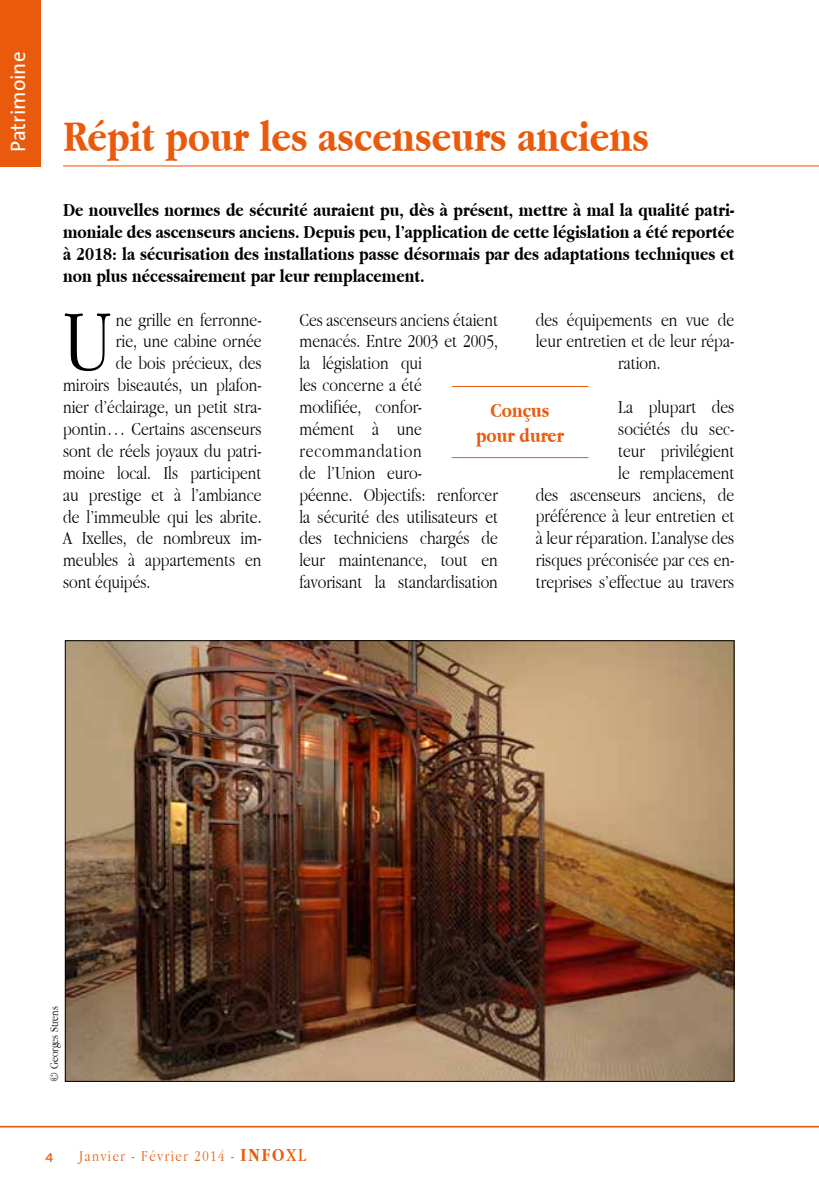
<style>
.page{position:relative;width:819px;height:1191px;background:#fff}
.page>*{position:absolute;margin:0;border:0;box-sizing:border-box;transform-origin:0 0}
.t1{font:300 88.73px "Apple Garamond";color:#000}
.t2{font:700 45.5px "Apple Garamond";color:#ea5a0c}
.t3{font:700 21px/25.2px "Apple Garamond";color:#ea5a0c;text-align:center}
.t4{font:21px "The Sans";color:#fff}
.t5{font:300 19.25px/21.9px "Apple Garamond";color:#000;text-align:center}
.t6{font:700 19.25px/21.9px "Apple Garamond";color:#000;text-align:justify}
.t7{font:300 15.75px "Apple Garamond";letter-spacing:.1em;color:#ea5a0c}
.t8{font:15.75px "Perspective Sans";color:#ea5a0c}
.t9{font:300 12.25px "Apple Garamond";color:#000}
.s1{font-weight:700;font-size:19.25px}
.s2{font-weight:400;font-size:19.25px}
</style>
<div class="page">
<svg style="left:0;top:1125px;width:819px;height:3px;background:#f3a377"></svg>
<div style="left:0;top:0;width:40px;height:167px;background:#ea5a0c"></div>
<hr style="left:63px;top:165px;width:756px;height:1px;background:#ea5a0c">
<hr style="left:451px;top:386px;width:137px;height:1px;background:#ea5a0c">
<hr style="left:451px;top:457px;width:137px;height:1px;background:#ea5a0c">
<img style="left:67px;top:642px;width:665px;height:437px">
<p class="t4" style="left:1px;top:152px;width:101px;rotate:-90deg">Patrimoine</p>
<h2 class="t2" style="left:63px;top:110px;width:587px">Répit pour les ascenseurs anciens</h2>
<p class="t6" style="left:63px;top:199px;width:673px">De nouvelles normes de sécurité auraient pu, dès à présent, mettre à mal la qualité patri&shy;moniale des ascenseurs anciens. Depuis peu, l’application de cette législation a été reportée à 2018: la sécurisation des installations passe désormais par des adaptations techniques et non plus nécessairement par leur remplacement.</p>
<p class="t5" style="left:535px;top:308px;width:200px">des équipements en vue de leur entretien et de leur répa&shy;ration.</p>
<p class="t5" style="left:535px;top:395px;width:200px;text-align:right">La plupart des<br>sociétés du sec-<br>teur privilégient<br>le remplacement<br>des ascenseurs anciens, de préférence à leur entretien et à leur réparation. L’analyse des risques préconisée par ces en&shy;treprises s’effectue au travers</p>
<h1 class="t1" style="left:63px;top:289px;width:50px">U</h1>
<p class="t5" style="left:116px;top:308px;width:147px">ne grille en ferronne-</p>
<p class="t5" style="left:299px;top:308px;width:200px;text-align:left">Ces ascenseurs anciens étaient menacés. Entre 2003 et 2005, la législation qui<br>les concerne a été<br>modifiée, confor-<br>mément à une recommandation<br>de l’Union euro-<br>péenne. Objectifs: renforcer la sécurité des utilisateurs et des techniciens chargés de leur maintenance, tout en favorisant la standardisation</p>
<p class="t5" style="left:116px;top:330px;width:147px">rie, une cabine ornée</p>
<p class="t5" style="left:116px;top:352px;width:147px">de bois précieux, des</p>
<p class="t5" style="left:63px;top:374px;width:200px">miroirs biseautés, un plafon-</p>
<p class="t5" style="left:63px;top:396px;width:200px">nier d’éclairage, un petit stra-</p>
<p class="t5" style="left:63px;top:417px;width:200px">pontin… Certains ascenseurs</p>
<p class="t5" style="left:63px;top:439px;width:200px">sont de réels joyaux du patri-</p>
<p class="t5" style="left:63px;top:461px;width:200px">moine local. Ils participent</p>
<p class="t5" style="left:63px;top:483px;width:200px">au prestige et à l’ambiance</p>
<p class="t5" style="left:63px;top:505px;width:200px">de l’immeuble qui les abrite.</p>
<p class="t5" style="left:63px;top:527px;width:200px">A Ixelles, de nombreux im-</p>
<p class="t5" style="left:63px;top:549px;width:200px">meubles à appartements en</p>
<p class="t5" style="left:63px;top:571px;width:89px">sont équipés.</p>
<p class="t3" style="left:476px;top:398px;width:89px">Conçus pour durer</p>
<p class="t9" style="left:47px;top:1081px;width:77px;rotate:-90deg">© Georges Strens</p>
<p class="t8" style="left:45px;top:1147px;width:10px">4</p>
<p class="t7" style="left:79px;top:1146px;width:228px">Janvier - Février 2014 - <span class="s1">INFO</span><span class="s2">XL</span></p>
</div>
